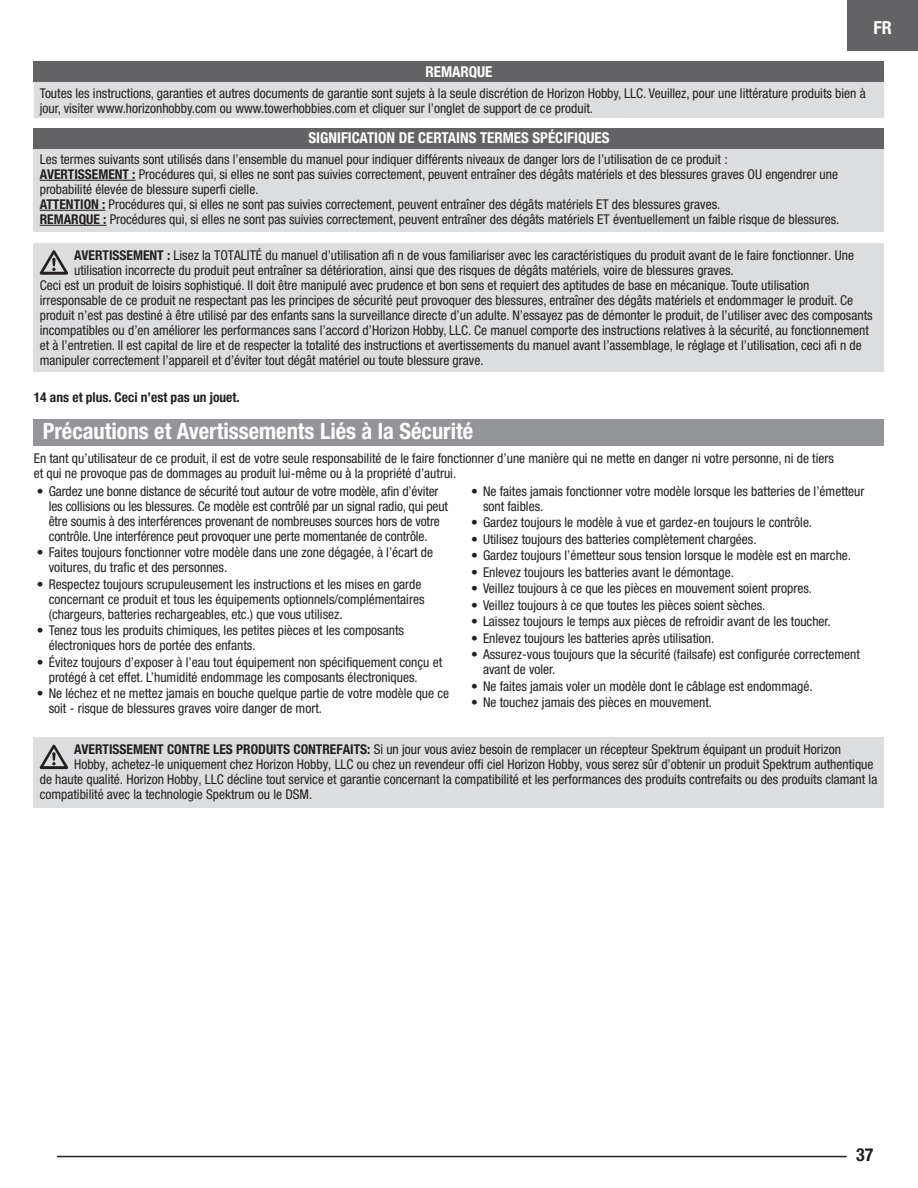
<style>
.page{position:relative;width:918px;height:1188px;background:#fff}
.page>*{position:absolute;margin:0;border:0;box-sizing:border-box;transform-origin:0 0}
.EFL_Main_Header{font:700 condensed 22.5px "Helvetica Neue LT Std";color:#fff}
.t1{font:700 condensed 18px "Helvetica Neue LT Std";color:#fff}
.t2{font:700 condensed 18px "Helvetica Neue LT Std";color:#231f20}
.EFL_upfront_legal_he{font:700 condensed 15px "Helvetica Neue LT Std";color:#fff}
.EFL_Warning_page_bod{font:condensed 13.5px/15px "Helvetica Neue LT Std";color:#231f20}
.EFL_Cautions_and_War{font:condensed 13.5px/15px "Helvetica Neue LT Std";color:#231f20}
.EFL_Body_Text{font:condensed 13.5px/15px "Helvetica Neue LT Std";color:#231f20}
.EFL_BOLD_Body_Text{font:700 condensed 13.5px "Helvetica Neue LT Std";color:#231f20}
.s1{font-weight:700}
</style>
<div class="page">
<div style="left:847px;top:0;width:71px;height:51px;background:#636366"></div>
<hr style="left:57px;top:1156px;width:790px;height:1px;background:#231f20">
<div style="left:34px;top:419px;width:850px;height:27px;background:#939598"></div>
<div style="left:34px;top:66px;width:850px;height:52px;background:#dcdddf"></div>
<div style="left:34px;top:62px;width:850px;height:20px;background:#636366"></div>
<div style="left:34px;top:132px;width:850px;height:100px;background:#dcdddf"></div>
<div style="left:34px;top:128px;width:850px;height:21px;background:#636366"></div>
<hr style="left:40px;top:180px;width:96px;height:1px;background:#231f20">
<hr style="left:40px;top:210px;width:65px;height:1px;background:#231f20">
<hr style="left:40px;top:225px;width:66px;height:1px;background:#231f20">
<div style="left:34px;top:243px;width:850px;height:129px;background:#dcdddf"></div>
<svg style="left:40px;top:250px;width:28px;height:25px"></svg>
<div style="left:34px;top:737px;width:850px;height:70px;background:#dcdddf"></div>
<svg style="left:40px;top:745px;width:28px;height:24px"></svg>
<h2 class="t1" style="left:874px;top:17px;width:20px">FR</h2>
<p class="EFL_upfront_legal_he" style="left:426px;top:62px;width:68px">REMARQUE</p>
<p class="EFL_Warning_page_bod" style="left:40px;top:85px;width:828px">Toutes les instructions, garanties et autres documents de garantie sont sujets à la seule discrétion de Horizon Hobby, LLC. Veuillez, pour une littérature produits bien à jour, visiter www.horizonhobby.com ou www.towerhobbies.com et cliquer sur l’onglet de support de ce produit.</p>
<p class="EFL_upfront_legal_he" style="left:309px;top:129px;width:302px">SIGNIFICATION DE CERTAINS TERMES SPÉCIFIQUES</p>
<p class="EFL_Warning_page_bod" style="left:40px;top:152px;width:689px">Les termes suivants sont utilisés dans l’ensemble du manuel pour indiquer différents niveaux de danger lors de l’utilisation de ce produit :</p>
<p class="EFL_Warning_page_bod" style="left:40px;top:167px;width:800px"><span class="s1">AVERTISSEMENT :</span> Procédures qui, si elles ne sont pas suivies correctement, peuvent entraîner des dégâts matériels et des blessures graves OU engendrer une probabilité élevée de blessure superfi cielle.</p>
<p class="EFL_Warning_page_bod" style="left:40px;top:197px;width:682px"><span class="s1">ATTENTION :</span> Procédures qui, si elles ne sont pas suivies correctement, peuvent entraîner des dégâts matériels ET des blessures graves.</p>
<p class="EFL_Warning_page_bod" style="left:40px;top:212px;width:801px"><span class="s1">REMARQUE :</span> Procédures qui, si elles ne sont pas suivies correctement, peuvent entraîner des dégâts matériels ET éventuellement un faible risque de blessures.</p>
<p class="EFL_Cautions_and_War" style="left:74px;top:248px;width:781px"><span class="s1">AVERTISSEMENT :</span> Lisez la TOTALITÉ du manuel d’utilisation afi n de vous familiariser avec les caractéristiques du produit avant de le faire fonctionner. Une utilisation incorrecte du produit peut entraîner sa détérioration, ainsi que des risques de dégâts matériels, voire de blessures graves.</p>
<p class="EFL_Warning_page_bod" style="left:40px;top:278px;width:834px">Ceci est un produit de loisirs sophistiqué. Il doit être manipulé avec prudence et bon sens et requiert des aptitudes de base en mécanique. Toute utilisation irresponsable de ce produit ne respectant pas les principes de sécurité peut provoquer des blessures, entraîner des dégâts matériels et endommager le produit. Ce produit n’est pas destiné à être utilisé par des enfants sans la surveillance directe d’un adulte. N’essayez pas de démonter le produit, de l’utiliser avec des composants incompatibles ou d’en améliorer les performances sans l’accord d’Horizon Hobby, LLC. Ce manuel comporte des instructions relatives à la sécurité, au fonctionnement et à l’entretien. Il est capital de lire et de respecter la totalité des instructions et avertissements du manuel avant l’assemblage, le réglage et l’utilisation, ceci afi n de manipuler correctement l’appareil et d’éviter tout dégât matériel ou toute blessure grave.</p>
<p class="EFL_BOLD_Body_Text" style="left:34px;top:389px;width:208px">14 ans et plus. Ceci n’est pas un jouet.</p>
<p class="EFL_Main_Header" style="left:43px;top:418px;width:432px">Précautions et Avertissements Liés à la Sécurité</p>
<p class="EFL_Body_Text" style="left:34px;top:450px;width:802px">En tant qu’utilisateur de ce produit, il est de votre seule responsabilité de le faire fonctionner d’une manière qui ne mette en danger ni votre personne, ni de tiers et qui ne provoque pas de dommages au produit lui-même ou à la propriété d’autrui.</p>
<p class="EFL_Warning_page_bod" style="left:49px;top:483px;width:401px;text-indent:-12px">• Gardez une bonne distance de sécurité tout autour de votre modèle, afin d’éviter les collisions ou les blessures. Ce modèle est contrôlé par un signal radio, qui peut être soumis à des interférences provenant de nombreuses sources hors de votre contrôle. Une interférence peut provoquer une perte momentanée de contrôle.</p>
<p class="EFL_Warning_page_bod" style="left:49px;top:545px;width:386px;text-indent:-12px">• Faites toujours fonctionner votre modèle dans une zone dégagée, à l’écart de voitures, du trafic et des personnes.</p>
<p class="EFL_Warning_page_bod" style="left:49px;top:576px;width:377px;text-indent:-12px">• Respectez toujours scrupuleusement les instructions et les mises en garde concernant ce produit et tous les équipements optionnels/complémentaires (chargeurs, batteries rechargeables, etc.) que vous utilisez.</p>
<p class="EFL_Warning_page_bod" style="left:49px;top:623px;width:357px;text-indent:-12px">• Tenez tous les produits chimiques, les petites pièces et les composants électroniques hors de portée des enfants.</p>
<p class="EFL_Warning_page_bod" style="left:49px;top:654px;width:395px;text-indent:-12px">• Évitez toujours d’exposer à l’eau tout équipement non spécifiquement conçu et protégé à cet effet. L’humidité endommage les composants électroniques.</p>
<p class="EFL_Warning_page_bod" style="left:49px;top:686px;width:402px;text-indent:-12px">• Ne léchez et ne mettez jamais en bouche quelque partie de votre modèle que ce soit - risque de blessures graves voire danger de mort.</p>
<p class="EFL_Warning_page_bod" style="left:483px;top:483px;width:383px;text-indent:-12px">• Ne faites jamais fonctionner votre modèle lorsque les batteries de l’émetteur sont faibles.</p>
<p class="EFL_Warning_page_bod" style="left:471px;top:515px;width:343px">• Gardez toujours le modèle à vue et gardez-en toujours le contrôle.</p>
<p class="EFL_Warning_page_bod" style="left:471px;top:531px;width:287px">• Utilisez toujours des batteries complètement chargées.</p>
<p class="EFL_Warning_page_bod" style="left:471px;top:548px;width:382px">• Gardez toujours l’émetteur sous tension lorsque le modèle est en marche.</p>
<p class="EFL_Warning_page_bod" style="left:471px;top:564px;width:264px">• Enlevez toujours les batteries avant le démontage.</p>
<p class="EFL_Warning_page_bod" style="left:471px;top:581px;width:343px">• Veillez toujours à ce que les pièces en mouvement soient propres.</p>
<p class="EFL_Warning_page_bod" style="left:471px;top:597px;width:296px">• Veillez toujours à ce que toutes les pièces soient sèches.</p>
<p class="EFL_Warning_page_bod" style="left:471px;top:614px;width:361px">• Laissez toujours le temps aux pièces de refroidir avant de les toucher.</p>
<p class="EFL_Warning_page_bod" style="left:471px;top:630px;width:245px">• Enlevez toujours les batteries après utilisation.</p>
<p class="EFL_Warning_page_bod" style="left:483px;top:647px;width:378px;text-indent:-12px">• Assurez-vous toujours que la sécurité (failsafe) est configurée correctement avant de voler.</p>
<p class="EFL_Warning_page_bod" style="left:471px;top:678px;width:343px">• Ne faites jamais voler un modèle dont le câblage est endommagé.</p>
<p class="EFL_Warning_page_bod" style="left:471px;top:695px;width:243px">• Ne touchez jamais des pièces en mouvement.</p>
<p class="EFL_Cautions_and_War" style="left:74px;top:742px;width:769px"><span class="s1">AVERTISSEMENT CONTRE LES PRODUITS CONTREFAITS:</span> Si un jour vous aviez besoin de remplacer un récepteur Spektrum équipant un produit Horizon</p>
<p class="EFL_Cautions_and_War" style="left:74px;top:757px;width:801px">Hobby, achetez-le uniquement chez Horizon Hobby, LLC ou chez un revendeur offi ciel Horizon Hobby, vous serez sûr d’obtenir un produit Spektrum authentique</p>
<p class="EFL_Cautions_and_War" style="left:40px;top:772px;width:839px">de haute qualité. Horizon Hobby, LLC décline tout service et garantie concernant la compatibilité et les performances des produits contrefaits ou des produits clamant la</p>
<p class="EFL_Cautions_and_War" style="left:40px;top:787px;width:274px">compatibilité avec la technologie Spektrum ou le DSM.</p>
<h2 class="t2" style="left:856px;top:1144px;width:19px">37</h2>
</div>
